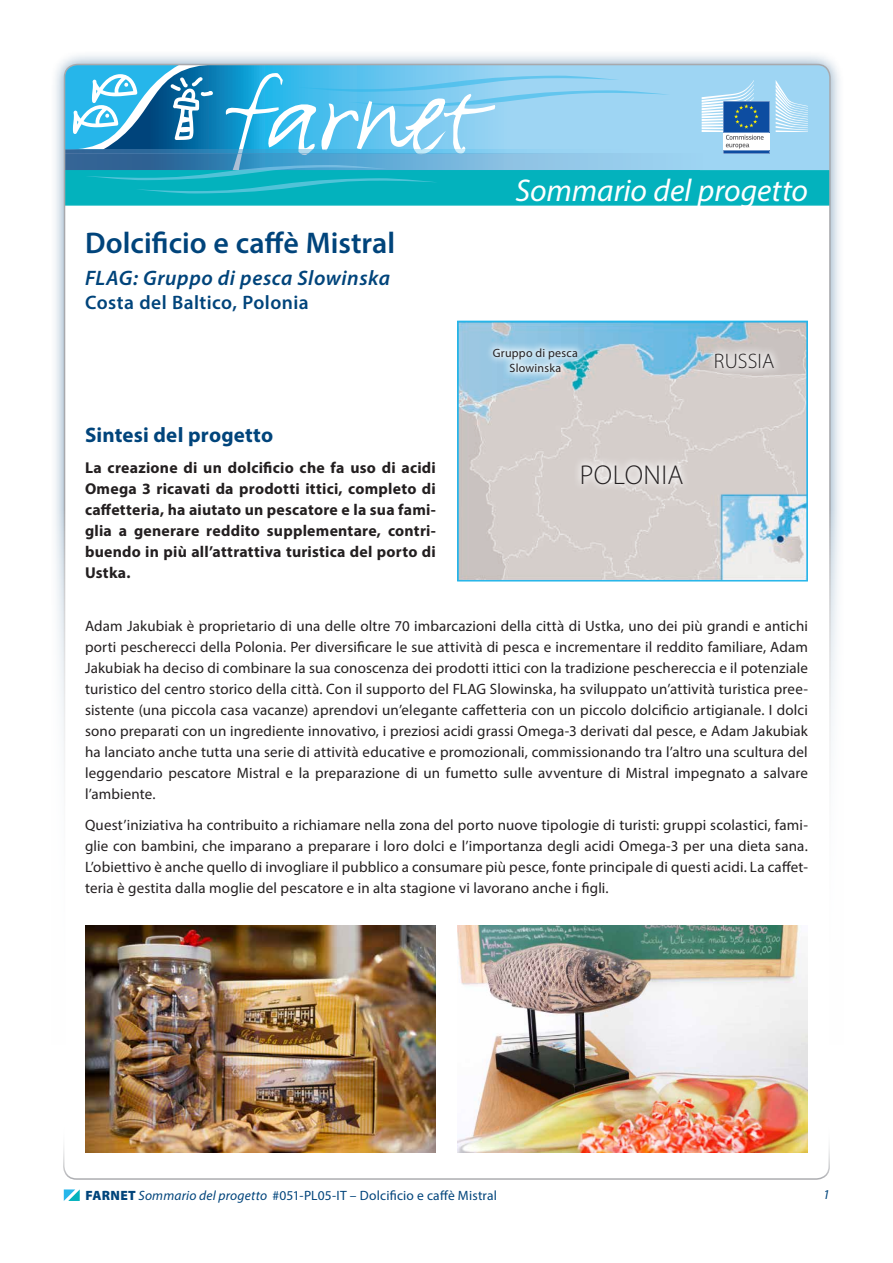
<style>
.page{position:relative;width:893px;height:1263px;background:#fff}
.page>*{position:absolute;margin:0;border:0;box-sizing:border-box;transform-origin:0 0}
.t1{font:italic 31.5px "Myriad Pro";color:#fff}
.t2{font:600 30px "Myriad Pro";color:#00447b}
.t3{font:300 27.3px "Myriad Pro";letter-spacing:.015em;color:#231f20}
.t4{font:italic 600 21px "Myriad Pro";letter-spacing:.025em;color:#00447b}
.t5{font:700 21px "Myriad Pro";letter-spacing:.01em;color:#00447b}
.t6{font:300 21px "Myriad Pro";letter-spacing:.005em;color:#231f20}
.t7{font:600 19.5px "Myriad Pro";letter-spacing:.025em;color:#00447b}
.t8{font:700 15.75px/21px "Myriad Pro";letter-spacing:.015em;color:#231f20;text-align:justify}
.t9{font:15px/21px "Myriad Pro";letter-spacing:.01em;color:#231f20;text-align:justify}
.t10{font:13.5px "Myriad Pro";letter-spacing:.015em;color:#00447b}
.t11{font:italic 13.5px "Myriad Pro";color:#00447b}
.t12{font:12px/15px "Myriad Pro";letter-spacing:.02em;color:#231f20;text-align:center}
.s1{font-weight:900}
.s2{font-style:italic}
</style>
<div class="page">
<div style="left:49px;top:49px;width:796px;height:1166px;background:#00447b;opacity:.5"></div>
<div style="left:65px;top:65px;width:765px;height:1135px;background:#fff;border-radius:13px"></div>
<div style="left:670px;top:65px;width:160px;height:105px;background:#9ed5f3"></div>
<div style="left:65px;top:154px;width:638px;height:17px;background:#9cd3f1"></div>
<hr style="left:65px;top:150px;width:638px;height:4px;background:#9ed5f3">
<div style="left:65px;top:170px;width:765px;height:36px;background:#03b2bd;border:2px solid #03b2bd"></div>
<div style="left:0;top:510px;width:893px;height:753px;background:#fff"></div>
<svg style="left:65px;top:65px;width:605px;height:132px"></svg>
<svg style="left:63px;top:1146px;width:767px;height:34px"></svg>
<svg style="left:64px;top:1189px;width:16px;height:12px"></svg>
<img style="left:457px;top:926px;width:351px;height:226px">
<img style="left:85px;top:926px;width:351px;height:226px">
<img style="left:460px;top:324px;width:345px;height:254px">
<div style="left:457px;top:321px;width:351px;height:260px;border:2px solid #26b6ea"></div>
<svg style="left:484px;top:340px;width:102px;height:41px;background:#a9d2e5"></svg>
<svg style="left:707px;top:344px;width:76px;height:33px;background:#d6d1d0"></svg>
<svg style="left:573px;top:455px;width:118px;height:37px;background:#dfd9d7"></svg>
<svg style="left:776px;top:80px;width:32px;height:52px;background:#b8e0f6"></svg>
<svg style="left:702px;top:80px;width:67px;height:74px"></svg>
<h2 class="t2" style="left:85px;top:223px;width:312px">Dolcificio e caffè Mistral</h2>
<h3 class="t4" style="left:85px;top:265px;width:307px">FLAG: Gruppo di pesca Slowinska</h3>
<h3 class="t7" style="left:85px;top:290px;width:225px">Costa del Baltico, Polonia</h3>
<h3 class="t5" style="left:85px;top:421px;width:190px">Sintesi del progetto</h3>
<p class="t8" style="left:85px;top:457px;width:352px">La creazione di un dolcificio che fa uso di acidi Omega 3 ricavati da prodotti ittici, completo di caffetteria, ha aiutato un pescatore e la sua fami&shy;glia a generare reddito supplementare, contri&shy;buendo in più all’attrattiva turistica del porto di Ustka.</p>
<h1 class="t1" style="left:515px;top:171px;width:294px">Sommario del progetto</h1>
<p class="t12" style="left:493px;top:345px;width:87px">Gruppo di pesca<br>Slowinska</p>
<h3 class="t6" style="left:714px;top:348px;width:62px">RUSSIA</h3>
<h3 class="t3" style="left:580px;top:458px;width:105px">POLONIA</h3>
<p class="t9" style="left:85px;top:615px;width:724px">Adam Jakubiak è proprietario di una delle oltre 70 imbarcazioni della città di Ustka, uno dei più grandi e antichi porti pescherecci della Polonia. Per diversificare le sue attività di pesca e incrementare il reddito familiare, Adam Jakubiak ha deciso di combinare la sua conoscenza dei prodotti ittici con la tradizione peschereccia e il potenziale turistico del centro storico della città. Con il supporto del FLAG Slowinska, ha sviluppato un’attività turistica pree&shy;sistente (una piccola casa vacanze) aprendovi un’elegante caffetteria con un piccolo dolcificio artigianale. I dolci sono preparati con un ingrediente innovativo, i preziosi acidi grassi Omega-3 derivati dal pesce, e Adam Jakubiak ha lanciato anche tutta una serie di attività educative e promozionali, commissionando tra l’altro una scultura del leggendario pescatore Mistral e la preparazione di un fumetto sulle avventure di Mistral impegnato a salvare l’ambiente.</p>
<p class="t9" style="left:85px;top:814px;width:724px">Quest’iniziativa ha contribuito a richiamare nella zona del porto nuove tipologie di turisti: gruppi scolastici, fami&shy;glie con bambini, che imparano a preparare i loro dolci e l’importanza degli acidi Omega-3 per una dieta sana.<br>L’obiettivo è anche quello di invogliare il pubblico a consumare più pesce, fonte principale di questi acidi. La caffet&shy;teria è gestita dalla moglie del pescatore e in alta stagione vi lavorano anche i figli.</p>
<p class="t10" style="left:85px;top:1187px;width:413px"><span class="s1">FARNET</span> <span class="s2">Sommario del progetto</span> #051-PL05-IT – Dolcificio e caffè Mistral</p>
<p class="t11" style="left:823px;top:1186px;width:8px">1</p>
</div>
